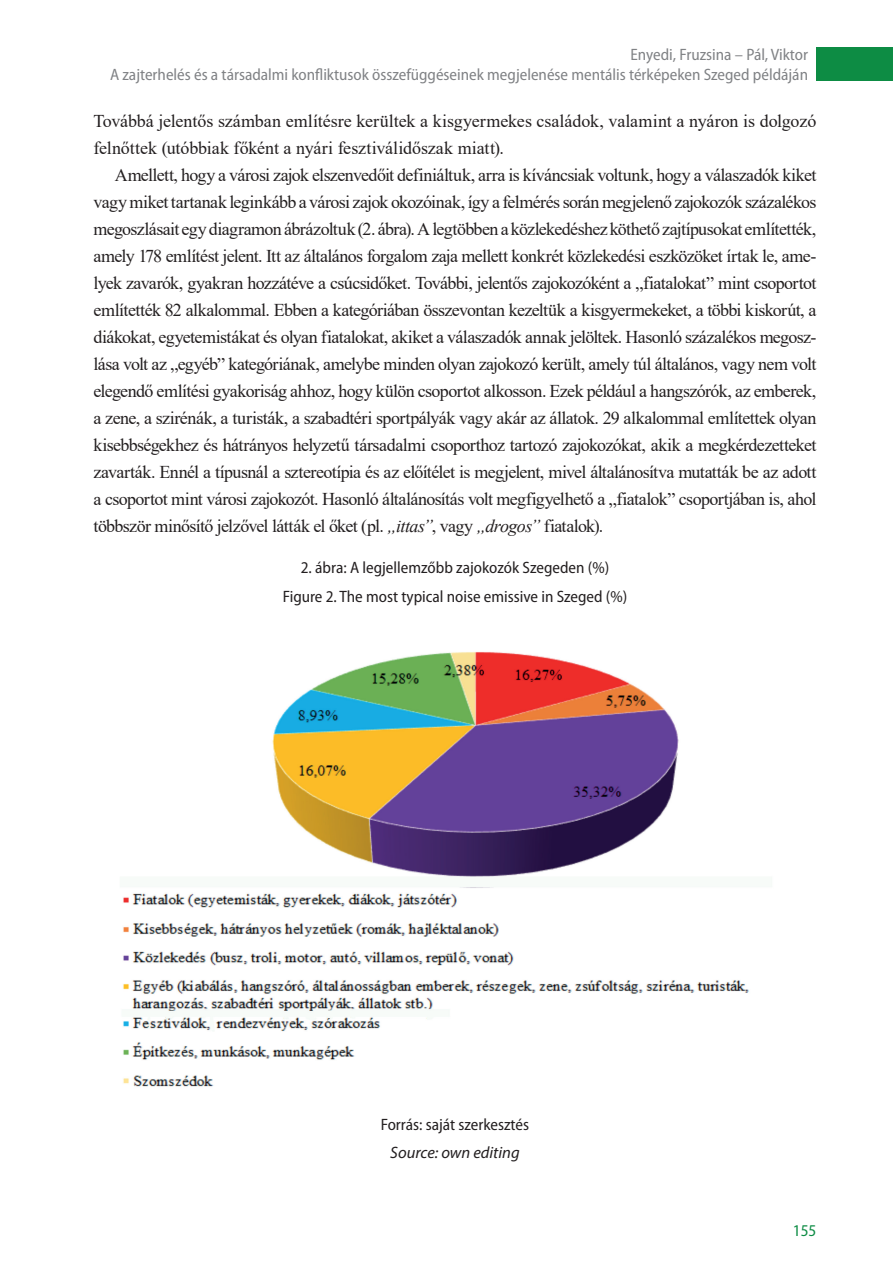
<style>
.page{position:relative;width:893px;height:1263px;background:#fff}
.page>*{position:absolute;margin:0;border:0;box-sizing:border-box;transform-origin:0 0}
.t1{font:18px/27px "Times New Roman";letter-spacing:-.01em;color:#231f20}
.t2{font:semi-condensed 16.5px/19.8px "Myriad Pro";color:#808285;text-align:right}
.t3{font:semi-condensed 16.5px/28.3px "Myriad Pro";color:#231f20;text-align:center}
.t4{font:italic 16.5px "Myriad Pro";color:#231f20}
.t5{font:semi-condensed 16.5px "Myriad Pro";color:#0d8c44}
.s1{font-style:italic}
</style>
<div class="page">
<div style="left:816px;top:48px;width:77px;height:33px;background:#0d8c44"></div>
<img style="left:123px;top:652px;width:626px;height:435px">
<p class="t2" style="left:110px;top:45px;width:700px">Enyedi, Fruzsina – Pál, Viktor<br>A zajterhelés és a társadalmi konfliktusok összefüggéseinek megjelenése mentális térképeken Szeged példáján</p>
<p class="t1" style="left:94px;top:107px;width:724px">Továbbá jelentős számban említésre kerültek a kisgyermekes családok, valamint a nyáron is dolgozó felnőttek (utóbbiak főként a nyári fesztiválidőszak miatt).</p>
<p class="t1" style="left:94px;top:161px;width:724px;text-align:justify;text-indent:21px">Amellett, hogy a városi zajok elszenvedőit definiáltuk, arra is kíváncsiak voltunk, hogy a válaszadók kiket vagy miket tartanak leginkább a városi zajok okozóinak, így a felmérés során megjelenő zajokozók százalékos megoszlásait egy diagramon ábrázoltuk (2. ábra). A legtöbben a közlekedéshez köthető zajtípusokat említették, amely 178 említést jelent. Itt az általános forgalom zaja mellett konkrét közlekedési eszközöket írtak le, ame&shy;lyek zavarók, gyakran hozzátéve a csúcsidőket. További, jelentős zajokozóként a „fiatalokat” mint csoportot említették 82 alkalommal. Ebben a kategóriában összevontan kezeltük a kisgyermekeket, a többi kiskorút, a diákokat, egyetemistákat és olyan fiatalokat, akiket a válaszadók annak jelöltek. Hasonló százalékos megosz&shy;lása volt az „egyéb” kategóriának, amelybe minden olyan zajokozó került, amely túl általános, vagy nem volt elegendő említési gyakoriság ahhoz, hogy külön csoportot alkosson. Ezek például a hangszórók, az emberek, a zene, a szirénák, a turisták, a szabadtéri sportpályák vagy akár az állatok. 29 alkalommal említettek olyan kisebbségekhez és hátrányos helyzetű társadalmi csoporthoz tartozó zajokozókat, akik a megkérdezetteket zavarták. Ennél a típusnál a sztereotípia és az előítélet is megjelent, mivel általánosítva mutatták be az adott a csoportot mint városi zajokozót. Hasonló általánosítás volt megfigyelhető a „fiatalok” csoportjában is, ahol többször minősítő jelzővel látták el őket (pl. <span class="s1">„ittas”</span>, vagy <span class="s1">„drogos”</span> fiatalok).</p>
<p class="t3" style="left:283px;top:554px;width:346px">2. ábra: A legjellemzőbb zajokozók Szegeden (%)<br>Figure 2. The most typical noise emissive in Szeged (%)</p>
<p class="t3" style="left:381px;top:1110px;width:150px">Forrás: saját szerkesztés</p>
<p class="t4" style="left:390px;top:1142px;width:131px">Source: own editing</p>
<p class="t5" style="left:793px;top:1221px;width:25px">155</p>
</div>
